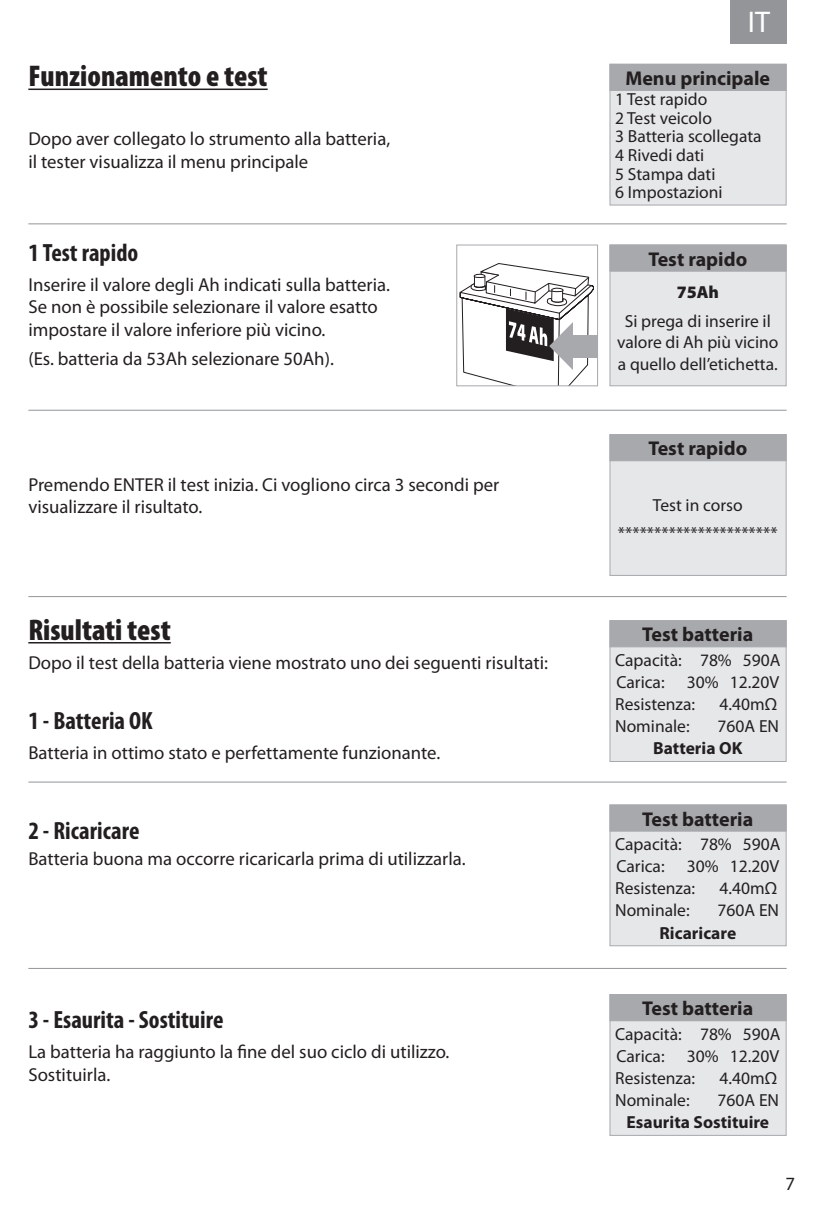
<style>
.page{position:relative;width:815px;height:1205px;background:#fff}
.page>*{position:absolute;margin:0;border:0;box-sizing:border-box;transform-origin:0 0}
.t1{font:900 condensed 30px "Myriad Pro";color:#231f20}
.t2{font:30px "Myriad Pro";color:#fff}
.t3{font:700 condensed 25px "Myriad Pro";color:#231f20}
.t4{font:700 20px "Myriad Pro";color:#231f20}
.t5{font:18.75px/22.5px "Myriad Pro";color:#231f20}
.t6{font:17.5px/22px "Myriad Pro";color:#231f20}
.t7{font:700 17.5px "Myriad Pro";color:#231f20}
.t8{font:900 17.5px "Myriad Pro";color:#231f20}
</style>
<div class="page">
<div style="left:730px;top:0;width:57px;height:44px;background:#939598"></div>
<hr style="left:28px;top:89px;width:240px;height:1px;background:#231f20">
<hr style="left:28px;top:223px;width:759px;height:1px;background:#939598">
<div style="left:569px;top:335px;width:29px;height:22px;background:#a8a9ad"></div>
<svg style="left:459px;top:263px;width:135px;height:121px"></svg>
<div style="left:456px;top:244px;width:142px;height:142px;border:1px solid #a8a9ad"></div>
<hr style="left:28px;top:596px;width:759px;height:1px;background:#939598">
<hr style="left:28px;top:410px;width:759px;height:1px;background:#939598">
<div style="left:609px;top:64px;width:178px;height:142px;background:#e6e7e9;border:1px solid #a8a9ad"></div>
<div style="left:609px;top:64px;width:178px;height:27px;background:#a8a9ad"></div>
<div style="left:609px;top:244px;width:178px;height:142px;background:#e6e7e9;border:1px solid #a8a9ad"></div>
<div style="left:609px;top:244px;width:178px;height:28px;background:#a8a9ad;border:1px solid #a8a9ad"></div>
<div style="left:609px;top:434px;width:178px;height:142px;background:#e6e7e9;border:1px solid #a8a9ad"></div>
<div style="left:609px;top:434px;width:178px;height:27px;background:#a8a9ad"></div>
<hr style="left:28px;top:781px;width:759px;height:1px;background:#939598">
<hr style="left:28px;top:968px;width:759px;height:1px;background:#939598">
<hr style="left:28px;top:642px;width:143px;height:1px;background:#231f20">
<div style="left:609px;top:620px;width:178px;height:142px;background:#e6e7e9;border:1px solid #a8a9ad"></div>
<div style="left:609px;top:620px;width:178px;height:27px;background:#a8a9ad"></div>
<div style="left:609px;top:804px;width:178px;height:142px;background:#e6e7e9;border:1px solid #a8a9ad"></div>
<div style="left:609px;top:804px;width:178px;height:27px;background:#a8a9ad;border:1px solid #a8a9ad"></div>
<div style="left:609px;top:994px;width:178px;height:142px;background:#e6e7e9;border:1px solid #a8a9ad"></div>
<div style="left:609px;top:994px;width:178px;height:27px;background:#a8a9ad"></div>
<h1 class="t1" style="left:28px;top:57px;width:241px">Funzionamento e test</h1>
<p class="t5" style="left:28px;top:128px;width:363px">Dopo aver collegato lo strumento alla batteria, il tester visualizza il menu principale</p>
<h2 class="t3" style="left:28px;top:237px;width:111px">1 Test rapido</h2>
<p class="t5" style="left:28px;top:273px;width:363px">Inserire il valore degli Ah indicati sulla batteria.<br>Se non è possibile selezionare il valore esatto impostare il valore inferiore più vicino.</p>
<p class="t5" style="left:28px;top:347px;width:307px">(Es. batteria da 53Ah selezionare 50Ah).</p>
<p class="t5" style="left:28px;top:473px;width:473px">Premendo ENTER il test inizia. Ci vogliono circa 3 secondi per visualizzare il risultato.</p>
<h1 class="t1" style="left:28px;top:610px;width:144px">Risultati test</h1>
<p class="t5" style="left:28px;top:651px;width:521px">Dopo il test della batteria viene mostrato uno dei seguenti risultati:</p>
<h2 class="t3" style="left:28px;top:705px;width:126px">1 - Batteria OK</h2>
<p class="t5" style="left:28px;top:741px;width:414px">Batteria in ottimo stato e perfettamente funzionante.</p>
<h2 class="t3" style="left:28px;top:815px;width:113px">2 - Ricaricare</h2>
<p class="t5" style="left:28px;top:847px;width:439px">Batteria buona ma occorre ricaricarla prima di utilizzarla.</p>
<h2 class="t3" style="left:28px;top:1004px;width:197px">3 - Esaurita - Sostituire</h2>
<p class="t5" style="left:28px;top:1040px;width:423px">La batteria ha raggiunto la fine del suo ciclo di utilizzo.<br>Sostituirla.</p>
<h1 class="t2" style="left:748px;top:4px;width:24px">IT</h1>
<p class="t4" style="left:625px;top:65px;width:146px">Menu principale</p>
<p class="t6" style="left:615px;top:90px;width:148px;line-height:18.5px">1 Test rapido<br>2 Test veicolo<br>3 Batteria scollegata<br>4 Rivedi dati<br>5 Stampa dati<br>6 Impostazioni</p>
<p class="t4" style="left:648px;top:246px;width:100px">Test rapido</p>
<p class="t8" style="left:677px;top:281px;width:44px">75Ah</p>
<p class="t6" style="left:617px;top:309px;width:163px;text-align:center">Si prega di inserire il valore di Ah più vicino a quello dell’etichetta.</p>
<p class="t4" style="left:648px;top:435px;width:100px">Test rapido</p>
<p class="t6" style="left:618px;top:491px;width:161px;line-height:28px;text-align:center">Test in corso **********************</p>
<p class="t4" style="left:642px;top:621px;width:113px">Test batteria</p>
<p class="t6" style="left:615px;top:649px;width:167px">Capacità: 78% 590A<br>Carica:</p>
<p class="t6" style="left:615px;top:671px;width:166px;text-indent:72px">30% 12.20V<br>Resistenza:</p>
<p class="t6" style="left:720px;top:693px;width:59px">4.40mΩ</p>
<p class="t6" style="left:615px;top:715px;width:76px">Nominale:</p>
<p class="t6" style="left:718px;top:715px;width:63px">760A EN</p>
<p class="t7" style="left:653px;top:737px;width:91px">Batteria OK</p>
<p class="t4" style="left:642px;top:806px;width:113px">Test batteria</p>
<p class="t6" style="left:615px;top:833px;width:167px">Capacità: 78% 590A<br>Carica:</p>
<p class="t6" style="left:615px;top:855px;width:166px;text-indent:72px">30% 12.20V<br>Resistenza:</p>
<p class="t6" style="left:720px;top:877px;width:59px">4.40mΩ</p>
<p class="t6" style="left:615px;top:899px;width:76px">Nominale:</p>
<p class="t6" style="left:718px;top:899px;width:63px">760A EN</p>
<p class="t7" style="left:659px;top:921px;width:78px">Ricaricare</p>
<p class="t4" style="left:642px;top:995px;width:113px">Test batteria</p>
<p class="t6" style="left:615px;top:1022px;width:167px">Capacità: 78% 590A<br>Carica:</p>
<p class="t6" style="left:615px;top:1044px;width:166px;text-indent:72px">30% 12.20V<br>Resistenza:</p>
<p class="t6" style="left:720px;top:1067px;width:59px">4.40mΩ</p>
<p class="t6" style="left:615px;top:1089px;width:76px">Nominale:</p>
<p class="t6" style="left:718px;top:1089px;width:63px">760A EN</p>
<p class="t7" style="left:626px;top:1111px;width:144px">Esaurita Sostituire</p>
<p class="t5" style="left:785px;top:1172px;width:11px">7</p>
</div>
